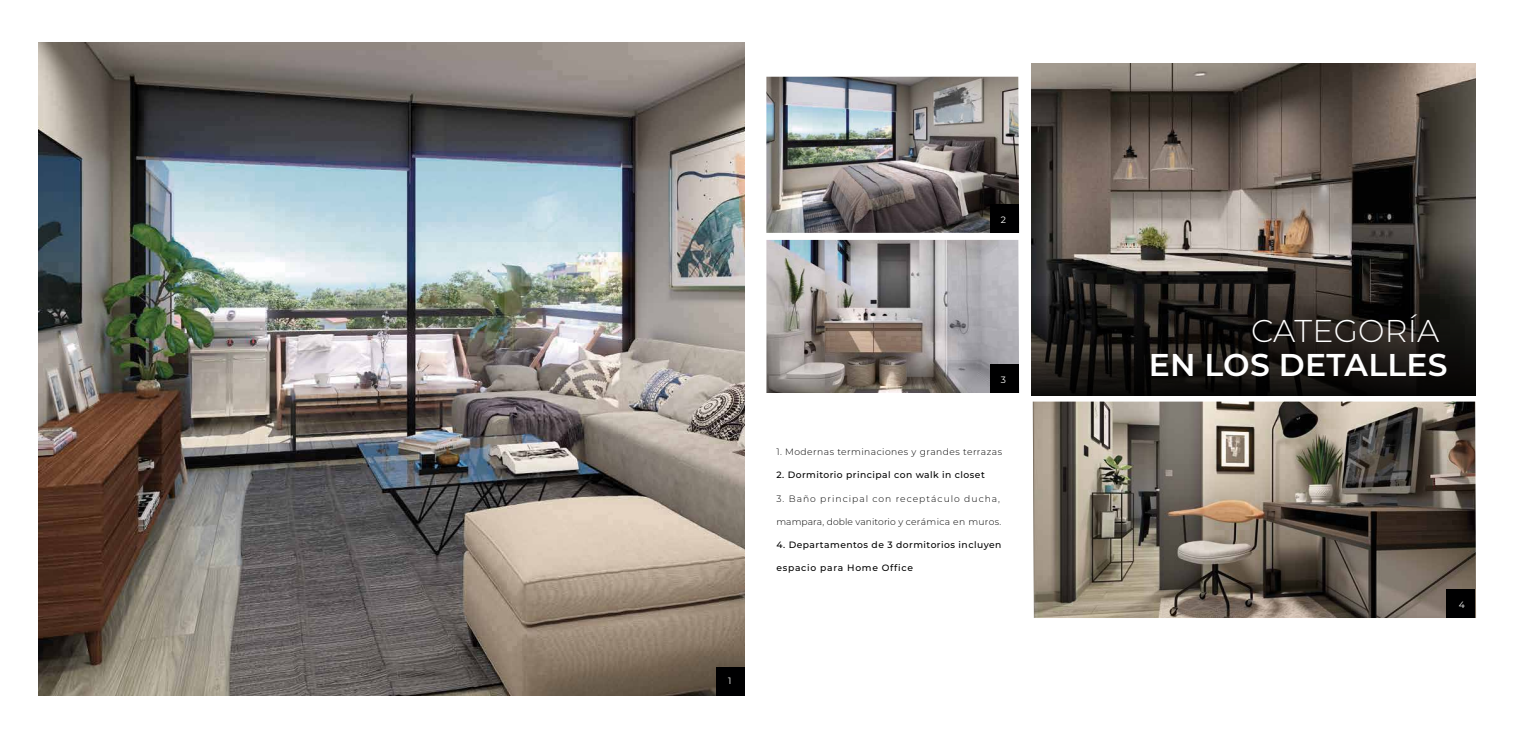
<style>
.page{position:relative;width:1513px;height:732px;background:#fff}
.page>*{position:absolute;margin:0;border:0;box-sizing:border-box;transform-origin:0 0}
.t1{font:600 31.5px "Montserrat";letter-spacing:.005em;color:#fff}
.t2{font:300 31.5px "Montserrat";letter-spacing:-.005em;color:#fff}
.t3{font:500 9.19px "Montserrat";letter-spacing:.05em;color:#000001}
.t4{font:300 9.19px "Montserrat";letter-spacing:.05em;color:#000001}
.t5{font:300 9.19px "Montserrat";letter-spacing:.01em;color:#000001}
.t6{font:300 9.19px "Montserrat";letter-spacing:.11em;color:#000001}
.t7{font:500 9.19px "Montserrat";letter-spacing:.08em;color:#000001}
.t8{font:9.19px "Montserrat";color:#fff}
</style>
<div class="page">
<img style="left:1032px;top:64px;width:443px;height:232px">
<svg style="left:1031px;top:296px;width:444px;height:99px;background:#181513"></svg>
<img style="left:38px;top:43px;width:706px;height:653px">
<img style="left:1033px;top:401px;width:443px;height:217px">
<img style="left:766px;top:240px;width:253px;height:153px">
<img style="left:766px;top:77px;width:253px;height:156px">
<div style="left:990px;top:205px;width:29px;height:28px;background:#000001"></div>
<div style="left:990px;top:364px;width:29px;height:29px;background:#000001"></div>
<div style="left:1447px;top:589px;width:28px;height:28px;background:#000001"></div>
<div style="left:716px;top:667px;width:28px;height:29px;background:#000001"></div>
<p class="t8" style="left:1001px;top:214px;width:7px">2</p>
<p class="t8" style="left:728px;top:674px;width:5px">1</p>
<p class="t8" style="left:1001px;top:373px;width:7px">3</p>
<p class="t4" style="left:776px;top:446px;width:227px">1. Modernas terminaciones y grandes terrazas</p>
<p class="t3" style="left:776px;top:469px;width:210px">2. Dormitorio principal con walk in closet</p>
<p class="t6" style="left:776px;top:492px;width:225px">3. Baño principal con receptáculo ducha,</p>
<p class="t5" style="left:776px;top:515px;width:227px">mampara, doble vanitorio y cerámica en muros.</p>
<p class="t3" style="left:776px;top:538px;width:227px">4. Departamentos de 3 dormitorios incluyen</p>
<p class="t7" style="left:776px;top:561px;width:138px">espacio para Home Office</p>
<h1 class="t2" style="left:1251px;top:309px;width:190px">CATEGORÍA</h1>
<h1 class="t1" style="left:1149px;top:342px;width:301px">EN LOS DETALLES</h1>
<p class="t8" style="left:1459px;top:599px;width:8px">4</p>
</div>
